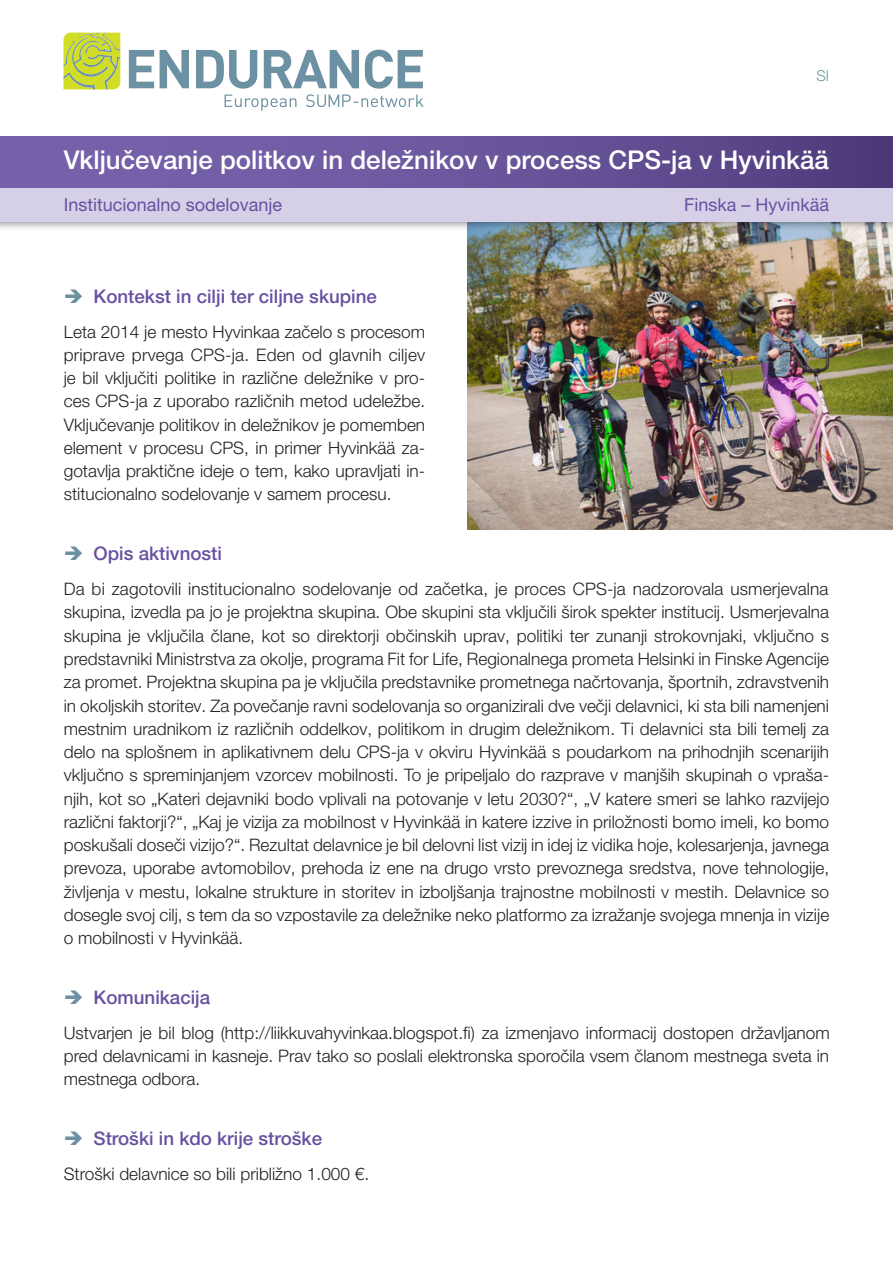
<style>
.page{position:relative;width:893px;height:1263px;background:#fff}
.page>*{position:absolute;margin:0;border:0;box-sizing:border-box;transform-origin:0 0}
.t1{font:500 25.8px "Helvetica Neue LT Pro";color:#fff}
.t2{font:500 18.75px "Helvetica Neue LT Pro";color:#6850a1}
.t3{font:18px "Helvetica Neue LT Pro";color:#6850a1}
.t4{font:300 17.25px/23.2px "Helvetica Neue LT Pro";color:#231f20;text-align:justify}
.t5{font:300 15px "Helvetica Neue LT Pro";color:#6c91a2}
</style>
<div class="page">
<svg style="left:129px;top:50px;width:25px;height:38px"></svg>
<svg style="left:160px;top:50px;width:29px;height:38px"></svg>
<svg style="left:63px;top:33px;width:57px;height:56px;background:#c2d146"></svg>
<svg style="left:196px;top:50px;width:227px;height:61px"></svg>
<img style="left:468px;top:230px;width:425px;height:299px">
<div style="left:0;top:177px;width:893px;height:53px;background:#231f20;opacity:.75"></div>
<div style="left:0;top:187px;width:893px;height:34px;background:#d5d0e7"></div>
<div style="left:0;top:136px;width:893px;height:51px;background:linear-gradient(to right,#7d68b3,#534081)"></div>
<p class="t5" style="left:816px;top:66px;width:14px">SI</p>
<h1 class="t1" style="left:64px;top:145px;width:767px">Vključevanje politkov in deležnikov v process CPS-ja v Hyvinkää</h1>
<p class="t3" style="left:64px;top:193px;width:220px">Institucionalno sodelovanje</p>
<p class="t3" style="left:684px;top:193px;width:147px">Finska – Hyvinkää</p>
<p class="t2" style="left:94px;top:285px;width:285px">Kontekst in cilji ter ciljne skupine</p>
<p class="t4" style="left:64px;top:319px;width:363px">Leta 2014 je mesto Hyvinkaa začelo s procesom priprave prvega CPS-ja. Eden od glavnih ciljev je bil vključiti politike in različne deležnike v pro&shy;ces CPS-ja z uporabo različnih metod udeležbe.<br>Vključevanje politikov in deležnikov je pomemben element v procesu CPS, in primer Hyvinkää za&shy;gotavlja praktične ideje o tem, kako upravljati in&shy;stitucionalno sodelovanje v samem procesu.</p>
<p class="t2" style="left:94px;top:542px;width:130px">Opis aktivnosti</p>
<p class="t4" style="left:64px;top:577px;width:767px">Da bi zagotovili institucionalno sodelovanje od začetka, je proces CPS-ja nadzorovala usmerjevalna skupina, izvedla pa jo je projektna skupina. Obe skupini sta vključili širok spekter institucij. Usmerjevalna skupina je vključila člane, kot so direktorji občinskih uprav, politiki ter zunanji strokovnjaki, vključno s predstavniki Ministrstva za okolje, programa Fit for Life, Regionalnega prometa Helsinki in Finske Agencije za promet. Projektna skupina pa je vključila predstavnike prometnega načrtovanja, športnih, zdravstvenih in okoljskih storitev. Za povečanje ravni sodelovanja so organizirali dve večji delavnici, ki sta bili namenjeni mestnim uradnikom iz različnih oddelkov, politikom in drugim deležnikom. Ti delavnici sta bili temelj za delo na splošnem in aplikativnem delu CPS-ja v okviru Hyvinkää s poudarkom na prihodnjih scenarijih vključno s spreminjanjem vzorcev mobilnosti. To je pripeljalo do razprave v manjših skupinah o vpraša&shy;njih, kot so „Kateri dejavniki bodo vplivali na potovanje v letu 2030?“, „V katere smeri se lahko razvijejo različni faktorji?“, „Kaj je vizija za mobilnost v Hyvinkää in katere izzive in priložnosti bomo imeli, ko bomo poskušali doseči vizijo?“. Rezultat delavnice je bil delovni list vizij in idej iz vidika hoje, kolesarjenja, javnega prevoza, uporabe avtomobilov, prehoda iz ene na drugo vrsto prevoznega sredstva, nove tehnologije, življenja v mestu, lokalne strukture in storitev in izboljšanja trajnostne mobilnosti v mestih. Delavnice so dosegle svoj cilj, s tem da so vzpostavile za deležnike neko platformo za izražanje svojega mnenja in vizije o mobilnosti v Hyvinkää.</p>
<p class="t2" style="left:94px;top:986px;width:118px">Komunikacija</p>
<p class="t4" style="left:64px;top:1021px;width:767px">Ustvarjen je bil blog (http://liikkuvahyvinkaa.blogspot.fi) za izmenjavo informacij dostopen državljanom pred delavnicami in kasneje. Prav tako so poslali elektronska sporočila vsem članom mestnega sveta in mestnega odbora.</p>
<p class="t2" style="left:94px;top:1128px;width:230px">Stroški in kdo krije stroške</p>
<p class="t4" style="left:64px;top:1162px;width:307px">Stroški delavnice so bili približno 1.000 €.</p>
</div>
